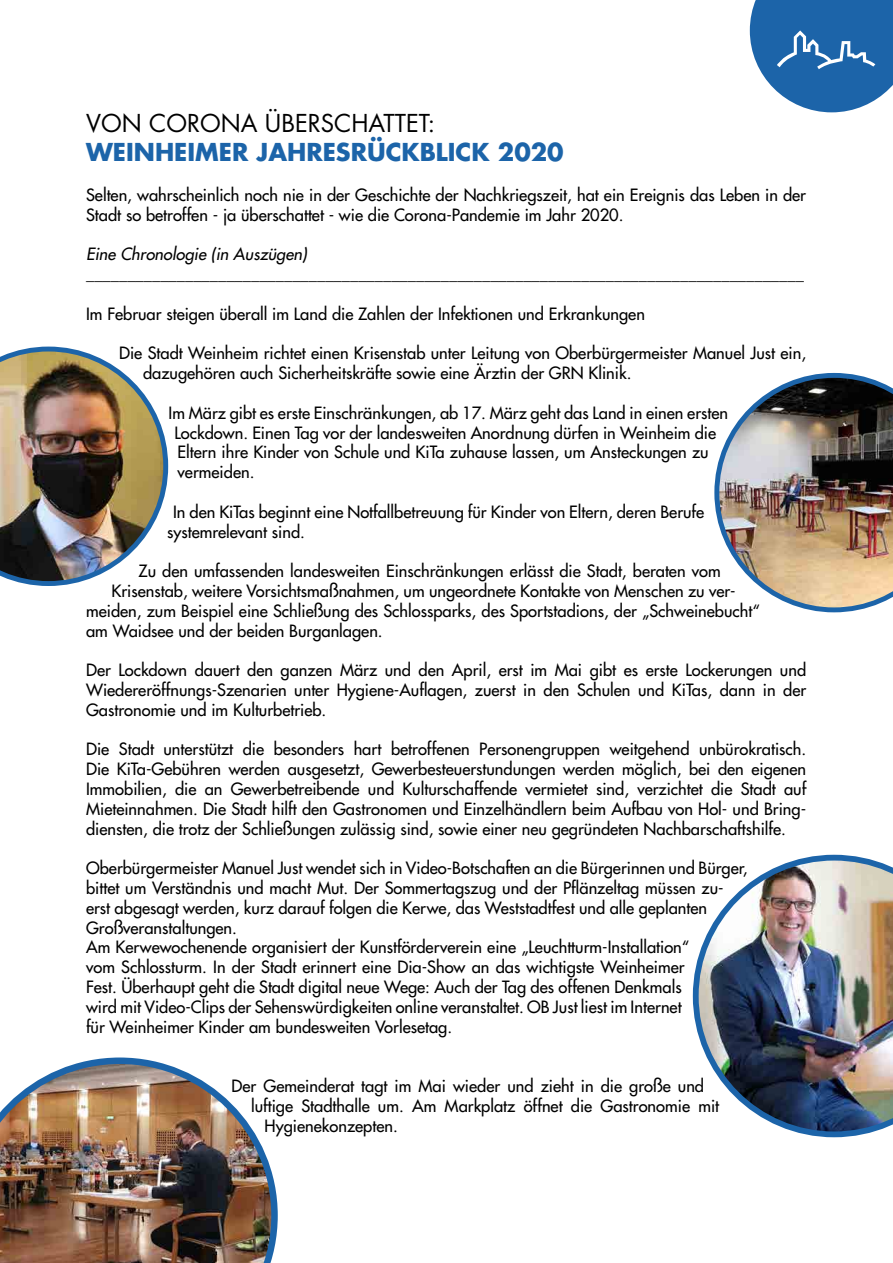
<style>
.page{position:relative;width:893px;height:1263px;background:#fff}
.page>*{position:absolute;margin:0;border:0;box-sizing:border-box;transform-origin:0 0}
.t1{font:700 24px "Futura Std";color:#1c64a9}
.t2{font:24px "Futura Std";color:#000}
.t3{font:500 16.5px/19.8px "Futura Std";color:#000}
.t4{font:italic 500 16.5px "Futura Std";color:#000}
</style>
<div class="page">
<img style="left:0;top:347px;width:168px;height:239px">
<img style="left:0;top:1057px;width:278px;height:206px">
<img style="left:693px;top:855px;width:200px;height:282px">
<svg style="left:750px;top:0;width:143px;height:112px;background:#407db6"></svg>
<img style="left:714px;top:373px;width:179px;height:239px">
<h1 class="t2" style="left:86px;top:108px;width:351px">VON CORONA ÜBERSCHATTET:</h1>
<h1 class="t1" style="left:86px;top:136px;width:479px">WEINHEIMER JAHRESRÜCKBLICK 2020</h1>
<p class="t3" style="left:86px;top:185px;width:721px">Selten, wahrscheinlich noch nie in der Geschichte der Nachkriegszeit, hat ein Ereignis das Leben in der<br>Stadt so betroffen - ja überschattet - wie die Corona-Pandemie im Jahr 2020.</p>
<p class="t4" style="left:86px;top:244px;width:222px">Eine Chronologie (in Auszügen)</p>
<p class="t3" style="left:86px;top:264px;width:719px">_______________________________________________________________________________________</p>
<p class="t3" style="left:86px;top:304px;width:560px">Im Februar steigen überall im Land die Zahlen der Infektionen und Erkrankungen</p>
<p class="t3" style="left:143px;top:343px;width:665px;text-indent:-24px">Die Stadt Weinheim richtet einen Krisenstab unter Leitung von Oberbürgermeister Manuel Just ein, dazugehören auch Sicherheitskräfte sowie eine Ärztin der GRN Klinik.</p>
<p class="t3" style="left:175px;top:403px;width:555px;text-indent:-6px">Im März gibt es erste Einschränkungen, ab 17. März geht das Land in einen ersten Lockdown. Einen Tag vor der landesweiten Anordnung dürfen in Weinheim die Eltern ihre Kinder von Schule und KiTa zuhause lassen, um Ansteckungen zu vermeiden.</p>
<p class="t3" style="left:167px;top:502px;width:539px;text-indent:6px">In den KiTas beginnt eine Notfallbetreuung für Kinder von Eltern, deren Berufe systemrelevant sind.</p>
<p class="t3" style="left:139px;top:561px;width:584px">Zu den umfassenden landesweiten Einschränkungen erlässt die Stadt, beraten vom</p>
<p class="t3" style="left:112px;top:581px;width:626px">Krisenstab, weitere Vorsichtsmaßnahmen, um ungeordnete Kontakte von Menschen zu ver-</p>
<p class="t3" style="left:86px;top:601px;width:675px">meiden, zum Beispiel eine Schließung des Schlossparks, des Sportstadions, der „Schweinebucht“</p>
<p class="t3" style="left:86px;top:621px;width:298px">am Waidsee und der beiden Burganlagen.</p>
<p class="t3" style="left:86px;top:660px;width:722px;text-align:justify">Der Lockdown dauert den ganzen März und den April, erst im Mai gibt es erste Lockerungen und Wiedereröffnungs-Szenarien unter Hygiene-Auflagen, zuerst in den Schulen und KiTas, dann in der Gastronomie und im Kulturbetrieb.</p>
<p class="t3" style="left:86px;top:739px;width:722px;text-align:justify">Die Stadt unterstützt die besonders hart betroffenen Personengruppen weitgehend unbürokratisch.<br>Die KiTa-Gebühren werden ausgesetzt, Gewerbesteuerstundungen werden möglich, bei den eigenen Immobilien, die an Gewerbetreibende und Kulturschaffende vermietet sind, verzichtet die Stadt auf Mieteinnahmen. Die Stadt hilft den Gastronomen und Einzelhändlern beim Aufbau von Hol- und Bring&shy;diensten, die trotz der Schließungen zulässig sind, sowie einer neu gegründeten Nachbarschaftshilfe.</p>
<p class="t3" style="left:86px;top:858px;width:663px">Oberbürgermeister Manuel Just wendet sich in Video-Botschaften an die Bürgerinnen und Bürger, bittet um Verständnis und macht Mut. Der Sommertagszug und der Pflänzeltag müssen zu&shy;erst abgesagt werden, kurz darauf folgen die Kerwe, das Weststadtfest und alle geplanten Großveranstaltungen.<br>Am Kerwewochenende organisiert der Kunstförderverein eine „Leuchtturm-Installation“<br>vom Schlossturm. In der Stadt erinnert eine Dia-Show an das wichtigste Weinheimer<br>Fest. Überhaupt geht die Stadt digital neue Wege: Auch der Tag des offenen Denkmals<br>wird mit Video-Clips der Sehenswürdigkeiten online veranstaltet. OB Just liest im Internet<br>für Weinheimer Kinder am bundesweiten Vorlesetag.</p>
<p class="t3" style="left:232px;top:1076px;width:474px">Der Gemeinderat tagt im Mai wieder und zieht in die große und</p>
<p class="t3" style="left:251px;top:1096px;width:470px">luftige Stadthalle um. Am Markplatz öffnet die Gastronomie mit</p>
<p class="t3" style="left:265px;top:1116px;width:135px">Hygienekonzepten.</p>
</div>
